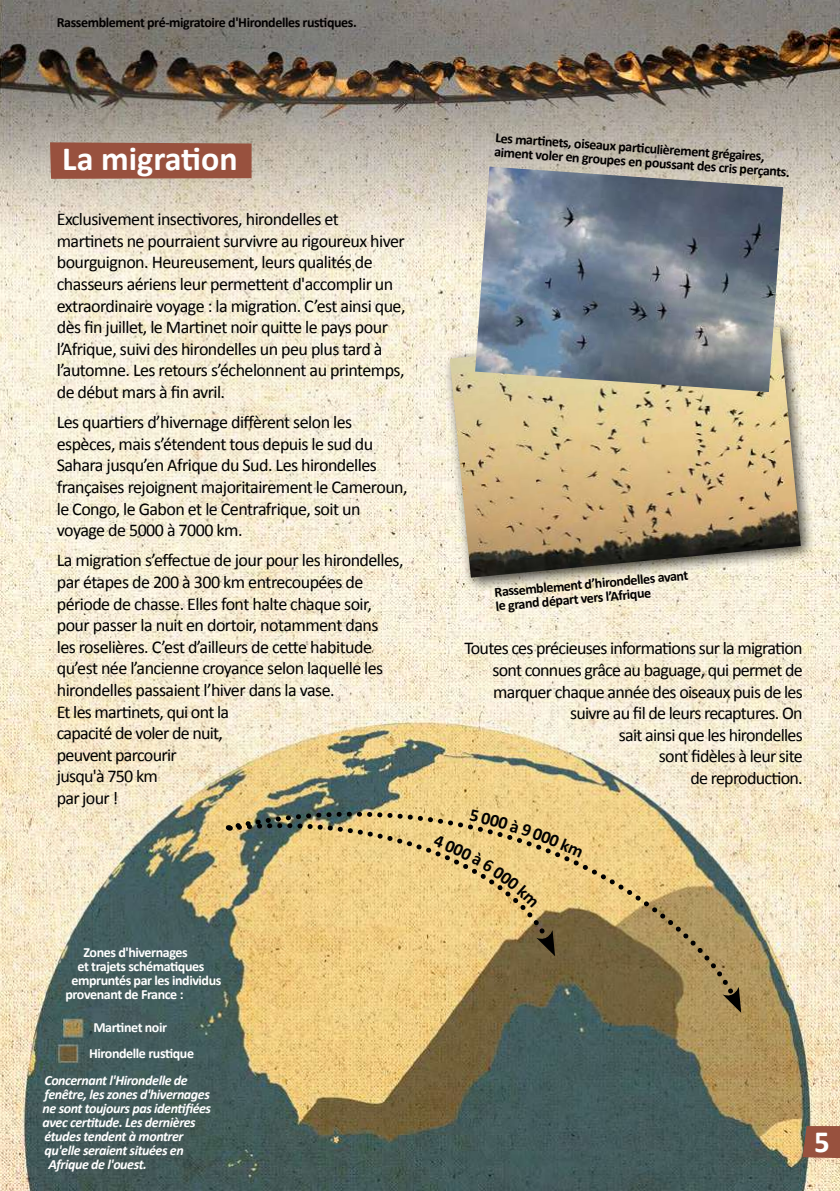
<style>
.page{position:relative;width:840px;height:1191px;background:#fff}
.page>*{position:absolute;margin:0;border:0;box-sizing:border-box;transform-origin:0 0}
.t1{font:700 34px "Calibri";color:#fff}
.t2{font:700 30.8px "Calibri";color:#fff}
.t3{font:18px/21.6px "Calibri";letter-spacing:-.03em;color:#000}
.t4{font:700 14px/14px "Calibri";letter-spacing:-.03em;color:#020000}
.t5{font:italic 700 14px "Calibri";letter-spacing:-.03em;color:#fff}
.t6{font:700 14px/25.8px "Calibri";letter-spacing:-.03em;color:#fff}
</style>
<div class="page">
<img style="left:0;top:0;width:839px;height:1191px">
<div style="left:50px;top:142px;width:201px;height:37px;background:#98513e"></div>
<div style="left:442px;top:320px;width:374px;height:274px;background:#000;opacity:.75"></div>
<img style="left:449px;top:327px;width:351px;height:250px">
<svg style="left:802px;top:1126px;width:37px;height:32px"></svg>
<svg style="left:232px;top:774px;width:506px;height:227px;background:#bea974"></svg>
<svg style="left:722px;top:986px;width:18px;height:27px"></svg>
<img style="left:475px;top:167px;width:307px;height:225px">
<svg style="left:234px;top:814px;width:318px;height:130px;background:#d6bc7b"></svg>
<svg style="left:536px;top:930px;width:18px;height:26px"></svg>
<svg style="left:433px;top:809px;width:149px;height:98px;background:#e6c882"></svg>
<p class="t4" style="left:57px;top:15px;width:301px">Rassemblement pré-migratoire d'Hirondelles rustiques.</p>
<h1 class="t1" style="left:62px;top:137px;width:177px">La migration</h1>
<p class="t3" style="left:57px;top:208px;width:350px">Exclusivement insectivores, hirondelles et martinets ne pourraient survivre au rigoureux hiver bourguignon. Heureusement, leurs qualités de chasseurs aériens leur permettent d'accomplir un extraordinaire voyage : la migration. C’est ainsi que, dès fin juillet, le Martinet noir quitte le pays pour l’Afrique, suivi des hirondelles un peu plus tard à l’automne. Les retours s’échelonnent au printemps, de début mars à fin avril.</p>
<p class="t3" style="left:57px;top:411px;width:352px">Les quartiers d’hivernage diffèrent selon les espèces, mais s’étendent tous depuis le sud du Sahara jusqu’en Afrique du Sud. Les hirondelles françaises rejoignent majoritairement le Cameroun, le Congo, le Gabon et le Centrafrique, soit un voyage de 5000 à 7000 km.</p>
<p class="t3" style="left:57px;top:549px;width:348px">La migration s’effectue de jour pour les hirondelles, par étapes de 200 à 300 km entrecoupées de période de chasse. Elles font halte chaque soir, pour passer la nuit en dortoir, notamment dans<br>les roselières. C’est d’ailleurs de cette habitude qu’est née l’ancienne croyance selon laquelle les hirondelles passaient l’hiver dans la vase.<br>Et les martinets, qui ont la<br>capacité de voler de nuit,<br>peuvent parcourir<br>jusqu'à 750 km<br>par jour !</p>
<p class="t6" style="left:83px;top:939px;width:106px">Zones d'hivernages</p>
<p class="t6" style="left:77px;top:953px;width:128px">et trajets schématiques</p>
<p class="t6" style="left:71px;top:967px;width:151px">empruntés par les individus</p>
<p class="t6" style="left:65px;top:981px;width:119px">provenant de France :</p>
<p class="t6" style="left:89px;top:1014px;width:106px;text-indent:4px">Martinet noir<br>Hirondelle rustique</p>
<p class="t5" style="left:44px;top:1071px;width:145px">Concernant l'Hirondelle de</p>
<p class="t5" style="left:44px;top:1085px;width:167px">fenêtre, les zones d'hivernages</p>
<p class="t5" style="left:42px;top:1099px;width:170px">ne sont toujours pas identifiées</p>
<p class="t5" style="left:42px;top:1113px;width:155px">avec certitude. Les dernières</p>
<p class="t5" style="left:44px;top:1127px;width:140px">études tendent à montrer</p>
<p class="t5" style="left:44px;top:1141px;width:141px">qu'elle seraient situées en</p>
<p class="t5" style="left:48px;top:1155px;width:100px">Afrique de l'ouest.</p>
<p class="t4" style="left:495px;top:131px;width:297px;rotate:4deg">Les marti nets, oiseaux parti culièrement grégaires, aiment voler en groupes en poussant des cris perçants.</p>
<p class="t4" style="left:493px;top:585px;width:196px;rotate:-5deg">Rassemblement d’hirondelles avant le grand départ vers l’Afrique</p>
<p class="t3" style="left:464px;top:637px;width:340px;text-align:right">Toutes ces précieuses informations sur la migration sont connues grâce au baguage, qui permet de marquer chaque année des oiseaux puis de les suivre au fil de leurs recaptures. On<br>sait ainsi que les hirondelles<br>sont fidèles à leur site<br>de reproduction.</p>
<h2 class="t2" style="left:813px;top:1122px;width:17px">5</h2>
</div>
